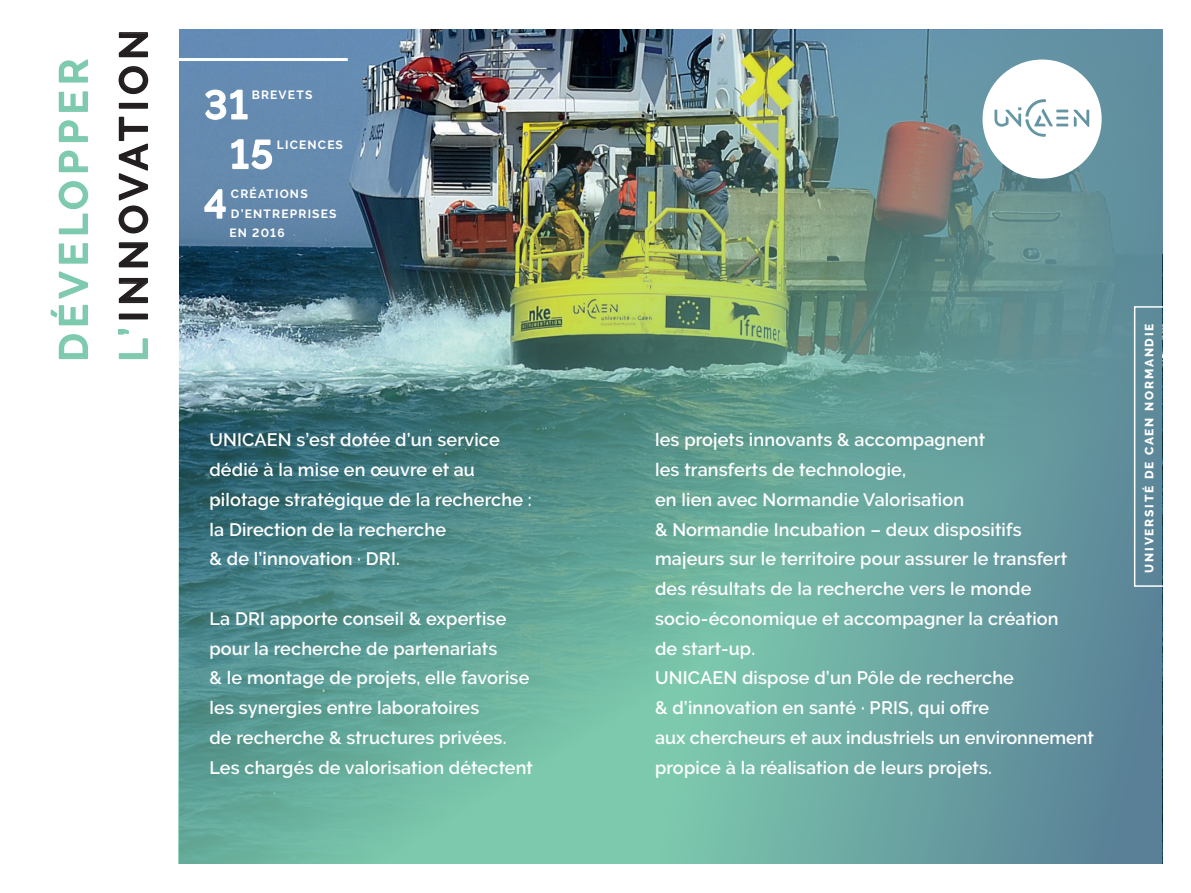
<style>
.page{position:relative;width:1191px;height:893px;background:#fff}
.page>*{position:absolute;margin:0;border:0;box-sizing:border-box;transform-origin:0 0}
.t1{font:600 39.45px "Raleway";color:#fff}
.t2{font:600 39px/60px "Raleway";letter-spacing:.15em;color:#7dcaae}
.t3{font:600 18px/29.7px "Raleway";letter-spacing:.01em;color:#fff}
.t4{font:700 12px/19.5px "Raleway";letter-spacing:.1em;color:#fff}
.t5{font:800 12px "Raleway";letter-spacing:.15em;color:#fff}
.s1{color:#231f20}
</style>
<div class="page">
<img style="left:179px;top:30px;width:983px;height:833px">
<div style="left:1134px;top:306px;width:29px;height:281px;border:2px solid #fff"></div>
<svg style="left:58px;top:334px;width:30px;height:26px"></svg>
<svg style="left:50px;top:271px;width:38px;height:55px"></svg>
<svg style="left:58px;top:243px;width:30px;height:21px"></svg>
<svg style="left:58px;top:181px;width:31px;height:54px"></svg>
<svg style="left:58px;top:150px;width:30px;height:23px"></svg>
<svg style="left:58px;top:120px;width:30px;height:22px"></svg>
<svg style="left:58px;top:91px;width:30px;height:21px"></svg>
<svg style="left:58px;top:59px;width:30px;height:24px"></svg>
<svg style="left:117px;top:329px;width:31px;height:31px"></svg>
<div style="left:119px;top:314px;width:29px;height:5px;border:2px solid #231f20"></div>
<svg style="left:118px;top:277px;width:30px;height:27px"></svg>
<svg style="left:118px;top:242px;width:30px;height:26px"></svg>
<svg style="left:118px;top:116px;width:31px;height:118px"></svg>
<div style="left:119px;top:103px;width:29px;height:6px;border:2px solid #231f20"></div>
<svg style="left:118px;top:66px;width:31px;height:29px"></svg>
<svg style="left:118px;top:32px;width:30px;height:26px"></svg>
<svg style="left:982px;top:60px;width:119px;height:119px"></svg>
<svg style="left:204px;top:89px;width:44px;height:32px"></svg>
<svg style="left:231px;top:139px;width:42px;height:31px"></svg>
<svg style="left:204px;top:188px;width:22px;height:31px"></svg>
<hr style="left:179px;top:58px;width:169px;height:3px;background:#fff">
<h2 class="t2" style="left:44px;top:361px;width:333px;rotate:-90deg">d évelopper l’<span class="s1">innovation</span></h2>
<h1 class="t1" style="left:204px;top:82px;width:45px">31</h1>
<p class="t4" style="left:252px;top:85px;width:62px">BREVETS</p>
<h1 class="t1" style="left:230px;top:132px;width:44px">15</h1>
<p class="t4" style="left:277px;top:135px;width:68px">LICENCES</p>
<h1 class="t1" style="left:204px;top:181px;width:24px">4</h1>
<p class="t4" style="left:229px;top:184px;width:108px">CRÉATIONS<br>D’ENTREPRISES<br>EN 2016</p>
<p class="t3" style="left:209px;top:425px;width:324px">UNICAEN s’est dotée d’un service dédié à la mise en œuvre et au pilotage stratégique de la recherche : la Direction de la recherche<br>&amp; de l’innovation · DRI.</p>
<p class="t3" style="left:209px;top:604px;width:325px">La DRI apporte conseil &amp; expertise pour la recherche de partenariats<br>&amp; le montage de projets, elle favorise les synergies entre laboratoires<br>de recherche &amp; structures privées.<br>Les chargés de valorisation détectent</p>
<p class="t3" style="left:655px;top:425px;width:440px">les projets innovants &amp; accompagnent<br>les transferts de technologie,<br>en lien avec Normandie Valorisation<br>&amp; Normandie Incubation – deux dispositifs majeurs sur le territoire pour assurer le transfert des résultats de la recherche vers le monde socio-économique et accompagner la création<br>de start-up.<br>UNICAEN dispose d’un Pôle de recherche<br>&amp; d’innovation en santé · PRIS, qui offre<br>aux chercheurs et aux industriels un environnement propice à la réalisation de leurs projets.</p>
<p class="t5" style="left:1142px;top:573px;width:250px;rotate:-90deg">université de caen normandie</p>
</div>
